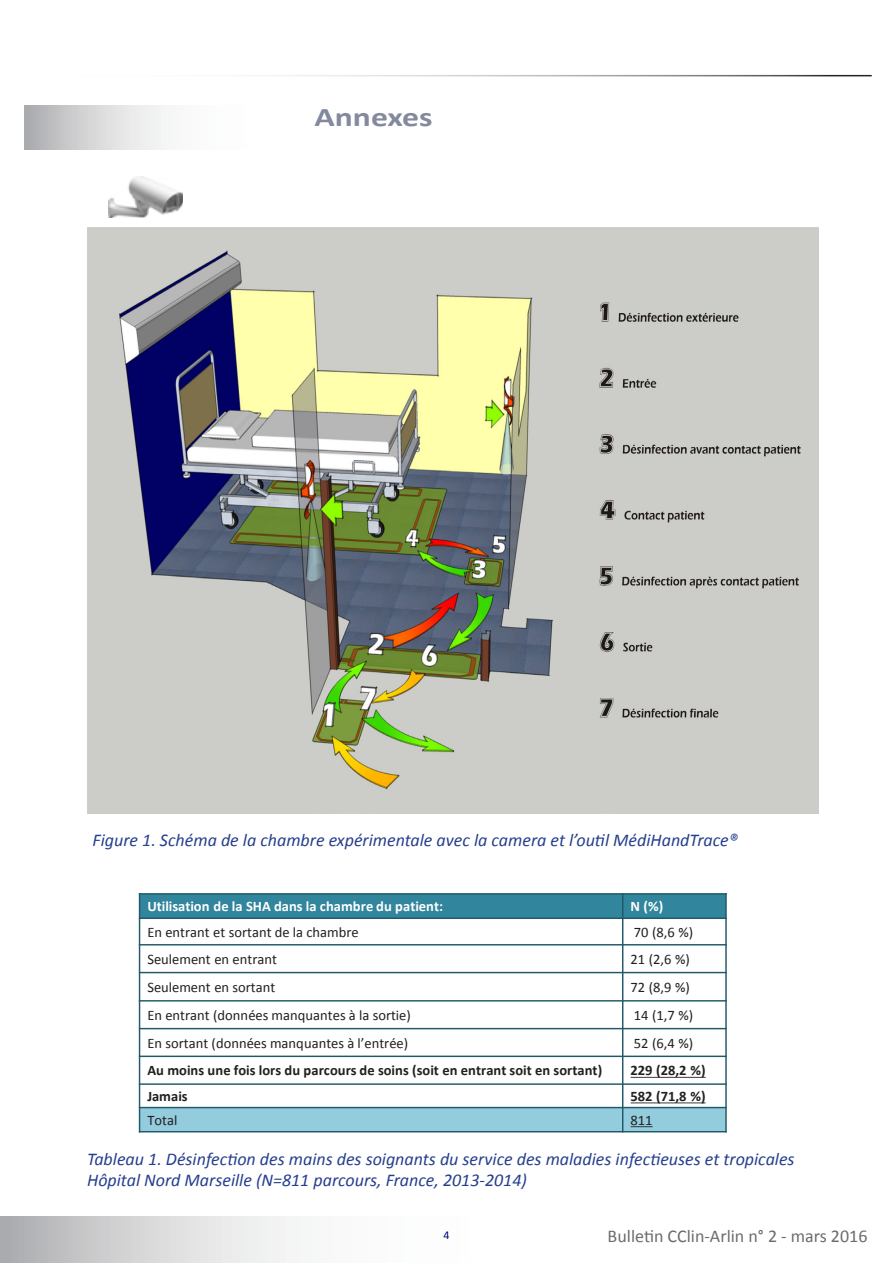
<style>
.page{position:relative;width:893px;height:1263px;background:#fff}
.page>*{position:absolute;margin:0;border:0;box-sizing:border-box;transform-origin:0 0}
.t1{font:700 27px "Calibri";color:#848a9e;scale:1.25 1}
.t2{font:italic 18px/21.6px "Calibri";color:#253f8e}
.t3{font:18px "Calibri";color:#6b6c70}
.t4{font:14.55px "Calibri";color:#231f20}
.t5{font:700 14.55px "Calibri";letter-spacing:.005em;color:#231f20}
.t6{font:700 14.55px "Calibri";color:#fff}
.t7{font:12px "Calibri";color:#000080}
</style>
<div class="page">
<svg style="left:0;top:1216px;width:296px;height:47px;background:#d5d5d6"></svg>
<div style="left:140px;top:894px;width:483px;height:24px;background:#31859c"></div>
<div style="left:623px;top:894px;width:103px;height:24px;background:#31859c"></div>
<div style="left:140px;top:1107px;width:483px;height:25px;background:#93cddd"></div>
<div style="left:623px;top:1107px;width:103px;height:25px;background:#93cddd"></div>
<hr style="left:622px;top:893px;width:1px;height:239px;background:#215968">
<hr style="left:139px;top:917px;width:588px;height:2px;background:#215968">
<hr style="left:139px;top:944px;width:588px;height:1px;background:#215968">
<hr style="left:139px;top:972px;width:588px;height:1px;background:#215968">
<hr style="left:139px;top:1000px;width:588px;height:1px;background:#215968">
<hr style="left:139px;top:1028px;width:588px;height:1px;background:#215968">
<hr style="left:139px;top:1055px;width:588px;height:2px;background:#215968">
<hr style="left:139px;top:1083px;width:588px;height:2px;background:#215968">
<hr style="left:139px;top:1107px;width:588px;height:1px;background:#215968">
<hr style="left:139px;top:893px;width:1px;height:239px;background:#215968">
<hr style="left:725px;top:893px;width:2px;height:239px;background:#215968">
<hr style="left:139px;top:893px;width:588px;height:1px;background:#215968">
<hr style="left:139px;top:1131px;width:588px;height:1px;background:#215968">
<svg style="left:631px;top:1077px;width:75px;height:1px"></svg>
<svg style="left:631px;top:1102px;width:75px;height:1px"></svg>
<svg style="left:631px;top:1126px;width:22px;height:1px"></svg>
<img style="left:87px;top:227px;width:732px;height:587px">
<img style="left:108px;top:176px;width:74px;height:41px">
<svg style="left:24px;top:105px;width:142px;height:44px;background:#d5d5d6"></svg>
<h1 class="t1" style="left:314px;top:100px;width:96px">Annexes</h1>
<p class="t2" style="left:92px;top:829px;width:647px">Figure 1. Schéma de la chambre expérimentale avec la camera et l’outil MédiHandTrace®</p>
<p class="t6" style="left:147px;top:897px;width:297px">Utilisation de la SHA dans la chambre du patient:</p>
<p class="t6" style="left:631px;top:897px;width:34px">N (%)</p>
<p class="t4" style="left:147px;top:922px;width:213px">En entrant et sortant de la chambre</p>
<p class="t4" style="left:634px;top:922px;width:61px">70 (8,6 %)</p>
<p class="t4" style="left:147px;top:950px;width:131px">Seulement en entrant</p>
<p class="t4" style="left:631px;top:950px;width:61px">21 (2,6 %)</p>
<p class="t4" style="left:147px;top:978px;width:129px">Seulement en sortant</p>
<p class="t4" style="left:631px;top:978px;width:61px">72 (8,9 %)</p>
<p class="t4" style="left:147px;top:1006px;width:265px">En entrant (données manquantes à la sortie)</p>
<p class="t4" style="left:634px;top:1006px;width:61px">14 (1,7 %)</p>
<p class="t4" style="left:147px;top:1033px;width:262px">En sortant (données manquantes à l’entrée)</p>
<p class="t4" style="left:634px;top:1033px;width:61px">52 (6,4 %)</p>
<p class="t5" style="left:147px;top:1061px;width:456px">Au moins une fois lors du parcours de soins (soit en entrant soit en sortant)</p>
<p class="t5" style="left:631px;top:1061px;width:77px">229 (28,2 %)</p>
<p class="t5" style="left:147px;top:1087px;width:42px">Jamais</p>
<p class="t5" style="left:631px;top:1087px;width:77px">582 (71,8 %)</p>
<p class="t4" style="left:147px;top:1111px;width:31px">Total</p>
<p class="t4" style="left:631px;top:1111px;width:24px">811</p>
<p class="t2" style="left:87px;top:1147px;width:709px">Tableau 1. Désinfection des mains des soignants du service des maladies infectieuses et tropicales<br>Hôpital Nord Marseille (N=811 parcours, France, 2013-2014)</p>
<p class="t7" style="left:443px;top:1227px;width:8px">4</p>
<p class="t3" style="left:608px;top:1225px;width:261px">Bulletin CClin-Arlin n° 2 - mars 2016</p>
</div>
